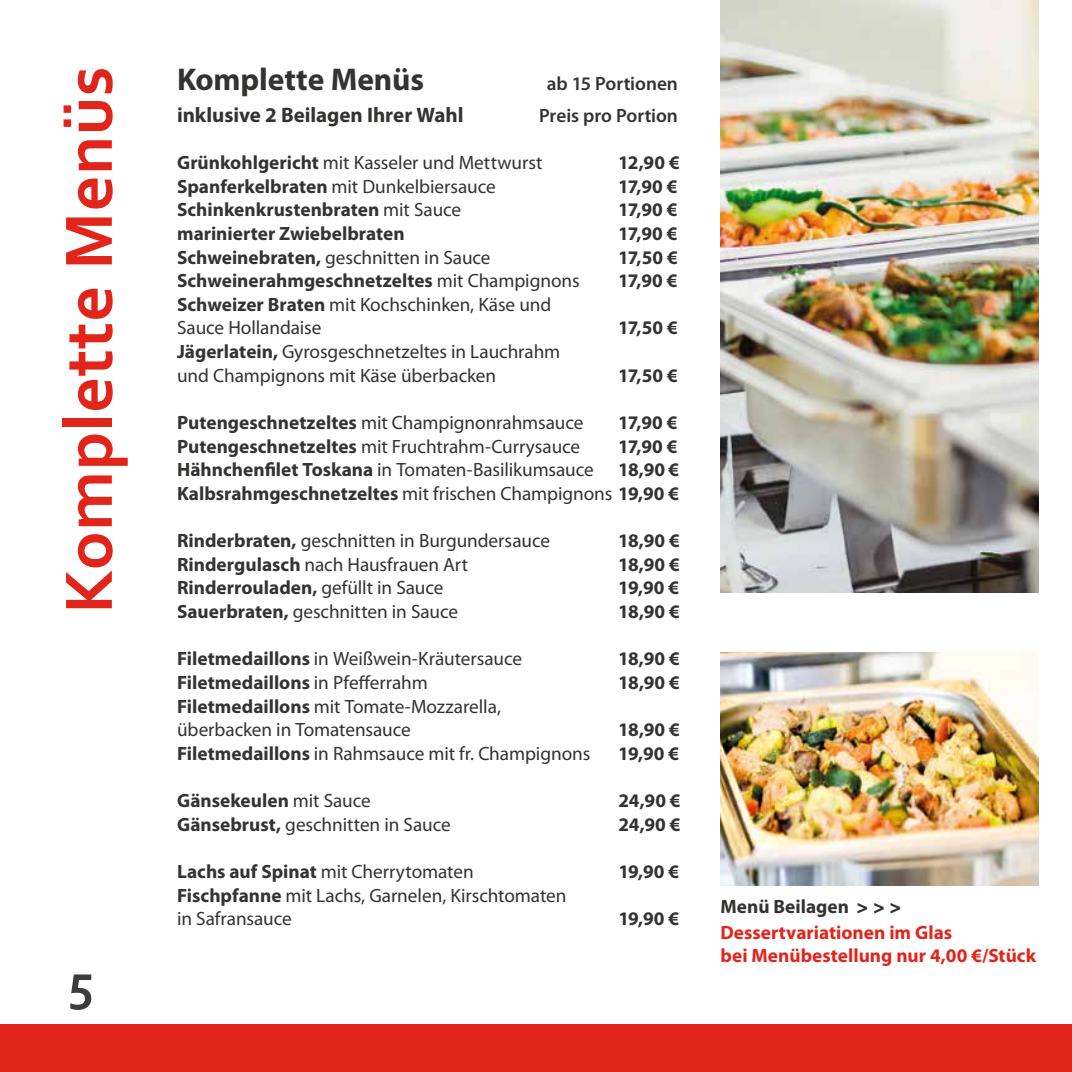
<style>
.page{position:relative;width:1072px;height:1072px;background:#fff}
.page>*{position:absolute;margin:0;border:0;box-sizing:border-box;transform-origin:0 0}
.t1{font:700 70px "Corbel";letter-spacing:.01em;color:#e1251b}
.t2{font:700 52.5px "Corbel";color:#3c3c3b}
.t3{font:700 31.5px "Myriad Pro";letter-spacing:-.005em;color:#333332}
.t4{font:700 21px "Myriad Pro";letter-spacing:-.005em;color:#333332}
.t5{font:19.25px/23.6px "Myriad Pro";letter-spacing:-.005em;color:#333332}
.t6{font:700 19.25px/23.6px "Myriad Pro";color:#333332;text-align:right}
.t7{font:700 19.25px/25.7px "Myriad Pro";color:#e1251b}
.t8{font:600 19.25px "Myriad Pro";color:#333332}
.s1{font-weight:700}
.s2{font-weight:400}
.s3{color:#333332}
.s4{font-family:"Arial";color:#333332}
</style>
<div class="page">
<div style="left:0;top:1024px;width:1071px;height:47px;background:#e1251b"></div>
<img style="left:720px;top:0;width:318px;height:592px">
<img style="left:720px;top:652px;width:318px;height:233px">
<h1 class="t1" style="left:45px;top:613px;width:548px;rotate:-90deg">Komplette Menüs</h1>
<h3 class="t3" style="left:177px;top:59px;width:248px">Komplette Menüs</h3>
<p class="t8" style="left:546px;top:71px;width:133px">ab 15 Portionen</p>
<p class="t4" style="left:177px;top:101px;width:288px">inklusive 2 Beilagen Ihrer Wahl</p>
<p class="t8" style="left:539px;top:103px;width:140px">Preis pro Portion</p>
<p class="t5" style="left:177px;top:150px;width:367px"><span class="s1">Grünkohlgericht</span> mit Kasseler und Mettwurst</p>
<p class="t6" style="left:618px;top:150px;width:63px">12,90 €</p>
<p class="t5" style="left:177px;top:174px;width:320px"><span class="s1">Spanferkelbraten</span> mit Dunkelbiersauce</p>
<p class="t6" style="left:618px;top:174px;width:61px">17,90 €</p>
<p class="t6" style="left:177px;top:197px;width:286px">Schinkenkrustenbraten <span class="s2">mit Sauce</span></p>
<p class="t6" style="left:618px;top:197px;width:61px">17,90 €</p>
<p class="t6" style="left:177px;top:221px;width:229px">marinierter Zwiebelbraten</p>
<p class="t6" style="left:618px;top:221px;width:61px">17,90 €</p>
<p class="t5" style="left:177px;top:245px;width:315px"><span class="s1">Schweinebraten,</span> geschnitten in Sauce</p>
<p class="t6" style="left:618px;top:244px;width:61px">17,50 €</p>
<p class="t6" style="left:177px;top:268px;width:404px">Schweinerahmgeschnetzeltes <span class="s2">mit Champignons</span></p>
<p class="t6" style="left:618px;top:268px;width:61px">17,90 €</p>
<p class="t5" style="left:177px;top:292px;width:376px"><span class="s1">Schweizer Braten</span> mit Kochschinken, Käse und<br>Sauce Hollandaise</p>
<p class="t6" style="left:618px;top:315px;width:61px">17,50 €</p>
<p class="t5" style="left:177px;top:339px;width:385px"><span class="s1">Jägerlatein,</span> Gyrosgeschnetzeltes in Lauchrahm und Champignons mit Käse überbacken</p>
<p class="t6" style="left:618px;top:363px;width:61px">17,50 €</p>
<p class="t5" style="left:177px;top:410px;width:408px"><span class="s1">Putengeschnetzeltes</span> mit Champignonrahmsauce</p>
<p class="t6" style="left:618px;top:410px;width:61px">17,90 €</p>
<p class="t5" style="left:177px;top:434px;width:404px"><span class="s1">Putengeschnetzeltes</span> mit Fruchtrahm-Currysauce</p>
<p class="t6" style="left:618px;top:433px;width:61px">17,90 €</p>
<p class="t5" style="left:177px;top:457px;width:418px"><span class="s1">Hähnchenfilet Toskana</span> in Tomaten-Basilikumsauce</p>
<p class="t6" style="left:177px;top:457px;width:503px">18,90 €<br>Kalbsrahmgeschnetzeltes <span class="s2">mit frischen Champignons</span> 19,90 €</p>
<p class="t5" style="left:177px;top:528px;width:374px"><span class="s1">Rinderbraten,</span> geschnitten in Burgundersauce</p>
<p class="t6" style="left:618px;top:528px;width:63px">18,90 €</p>
<p class="t5" style="left:177px;top:552px;width:292px"><span class="s1">Rindergulasch</span> nach Hausfrauen Art</p>
<p class="t6" style="left:618px;top:552px;width:63px">18,90 €</p>
<p class="t6" style="left:177px;top:575px;width:268px">Rinderrouladen, <span class="s2">gefüllt in Sauce</span></p>
<p class="t6" style="left:618px;top:575px;width:62px">19,90 €</p>
<p class="t5" style="left:177px;top:599px;width:282px"><span class="s1">Sauerbraten,</span> geschnitten in Sauce</p>
<p class="t6" style="left:618px;top:599px;width:63px">18,90 €</p>
<p class="t5" style="left:177px;top:646px;width:346px"><span class="s1">Filetmedaillons</span> in Weißwein-Kräutersauce</p>
<p class="t6" style="left:618px;top:646px;width:63px">18,90 €</p>
<p class="t6" style="left:177px;top:670px;width:252px">Filetmedaillons <span class="s2">in Pfefferrahm</span></p>
<p class="t6" style="left:618px;top:670px;width:63px">18,90 €</p>
<p class="t5" style="left:177px;top:694px;width:325px"><span class="s1">Filetmedaillons</span> mit Tomate-Mozzarella, überbacken in Tomatensauce</p>
<p class="t6" style="left:618px;top:717px;width:63px">18,90 €</p>
<h2 class="t2" style="left:68px;top:949px;width:27px">5</h2>
<p class="t5" style="left:177px;top:741px;width:414px"><span class="s1">Filetmedaillons</span> in Rahmsauce mit fr. Champignons</p>
<p class="t6" style="left:618px;top:741px;width:62px">19,90 €</p>
<p class="t6" style="left:177px;top:788px;width:195px">Gänsekeulen <span class="s2">mit Sauce</span></p>
<p class="t6" style="left:618px;top:788px;width:64px">24,90 €</p>
<p class="t5" style="left:177px;top:812px;width:275px"><span class="s1">Gänsebrust,</span> geschnitten in Sauce</p>
<p class="t6" style="left:618px;top:811px;width:64px">24,90 €</p>
<p class="t5" style="left:177px;top:859px;width:298px"><span class="s1">Lachs auf Spinat</span> mit Cherrytomaten</p>
<p class="t6" style="left:618px;top:859px;width:62px">19,90 €</p>
<p class="t5" style="left:177px;top:883px;width:391px"><span class="s1">Fischpfanne</span> mit Lachs, Garnelen, Kirschtomaten in Safransauce</p>
<p class="t6" style="left:618px;top:906px;width:62px">19,90 €</p>
<p class="t7" style="left:720px;top:893px;width:233px"><span class="s3">Menü Beilagen</span> <span class="s4">˃ ˃ ˃<br></span>Dessertvariationen im Glas</p>
<p class="t7" style="left:720px;top:942px;width:317px">bei Menübestellung nur 4,00 €/Stück</p>
</div>
